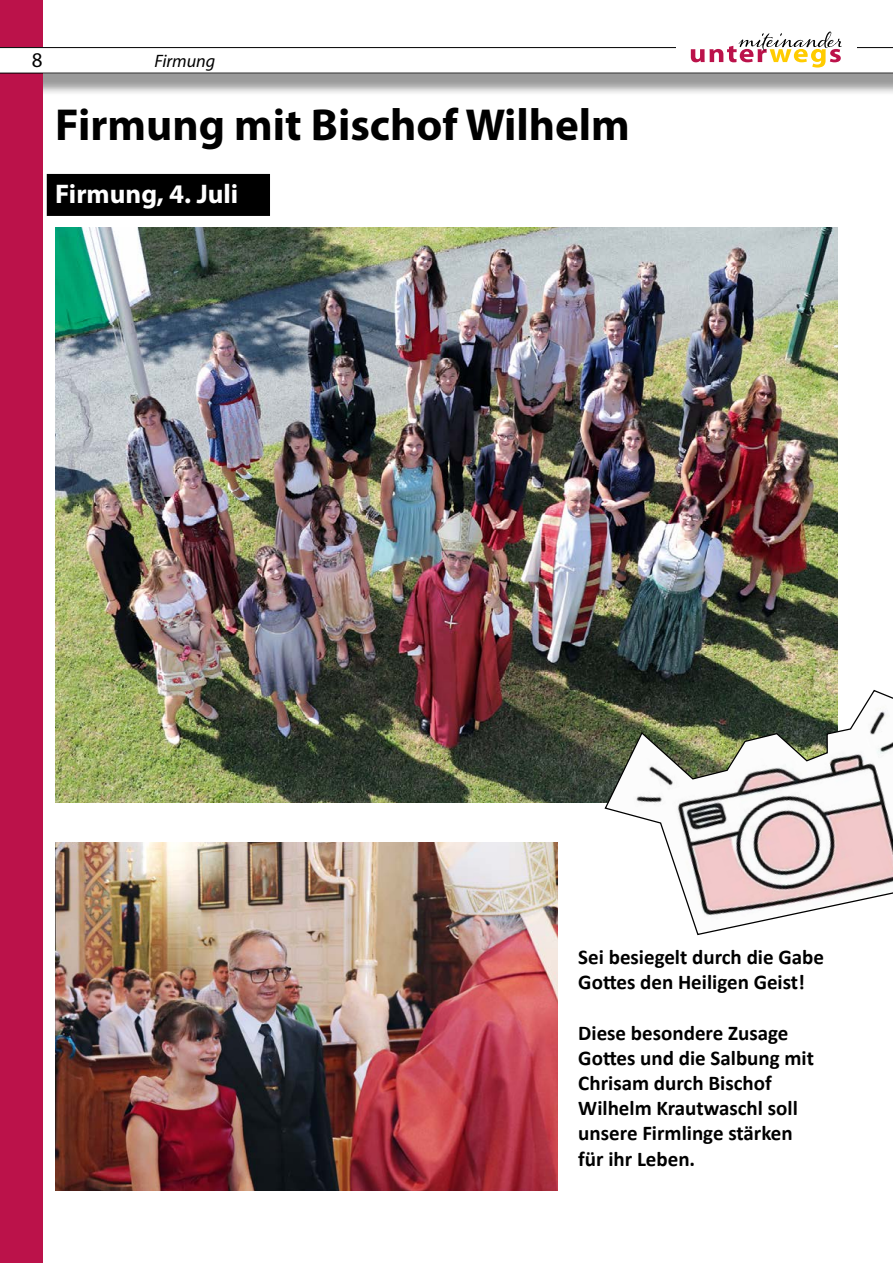
<style>
.page{position:relative;width:893px;height:1263px;background:#fff}
.page>*{position:absolute;margin:0;border:0;box-sizing:border-box;transform-origin:0 0}
.t1{font:700 45px "Myriad Pro";color:#000}
.t2{font:700 27px "Myriad Pro";color:#fff}
.t3{font:700 21px/25.2px "Calibri";color:#000}
.t4{font:21px "Myriad Pro";color:#000}
.t5{font:italic 18px "Myriad";color:#000}
</style>
<div class="page">
<div style="left:0;top:56px;width:893px;height:41px;background:#000;opacity:.4"></div>
<div style="left:0;top:0;width:43px;height:1263px;background:#bb124a"></div>
<svg style="left:0;top:32px;width:893px;height:41px"></svg>
<img style="left:55px;top:227px;width:783px;height:576px">
<img style="left:55px;top:842px;width:502px;height:349px">
<div style="left:47px;top:174px;width:223px;height:42px;background:#000"></div>
<svg style="left:604px;top:689px;width:289px;height:247px"></svg>
<p class="t4" style="left:32px;top:47px;width:12px">8</p>
<p class="t5" style="left:154px;top:52px;width:62px">Firmung</p>
<h1 class="t1" style="left:55px;top:96px;width:576px">Firmung mit Bischof Wilhelm</h1>
<p class="t2" style="left:55px;top:176px;width:185px">Firmung, 4. Juli</p>
<p class="t3" style="left:578px;top:944px;width:247px">Sei besiegelt durch die Gabe<br>Gottes den Heiligen Geist!</p>
<p class="t3" style="left:578px;top:1020px;width:237px">Diese besondere Zusage<br>Gottes und die Salbung mit<br>Chrisam durch Bischof<br>Wilhelm Krautwaschl soll unsere Firmlinge stärken für ihr Leben.</p>
</div>
